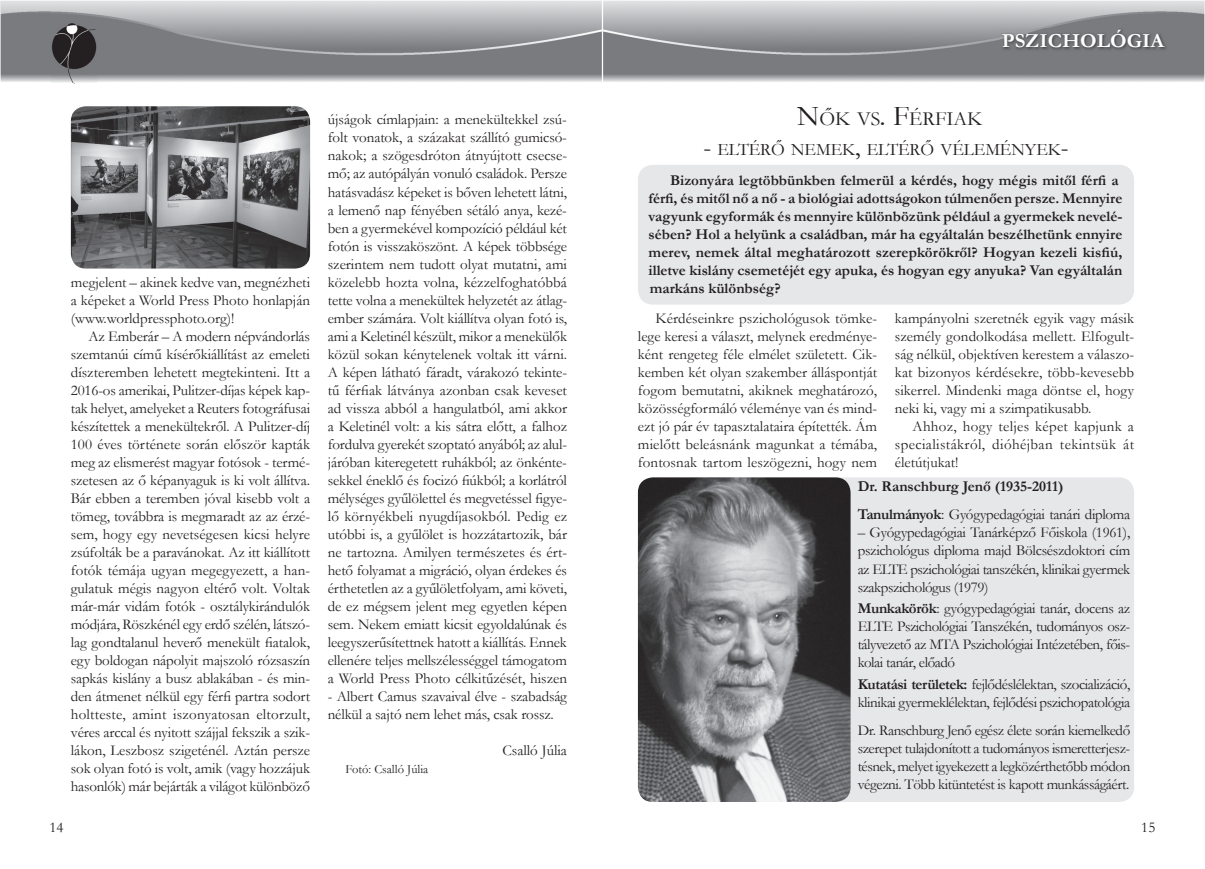
<style>
.page{position:relative;width:1205px;height:869px;background:#fff}
.page>*{position:absolute;margin:0;border:0;box-sizing:border-box;transform-origin:0 0}
.t1{font:20.12px "Garamond";color:#231f20}
.t2{font:700 20px "Garamond";color:#fff;scale:1.05 1}
.t3{font:17.5px "Garamond";color:#231f20}
.t4{font:15px/18px "Garamond";letter-spacing:-.01em;color:#231f20;text-align:justify}
.t5{font:700 15px/18px "Garamond";color:#231f20}
.t6{font:15px/18px "Garamond";letter-spacing:-.03em;color:#231f20}
.t7{font:12.5px "Garamond";color:#231f20}
.s1{font-size:28.75px}
.s2{font-size:25px}
.s3{font-weight:400}
.s4{font-weight:700}
</style>
<div class="page">
<img style="left:71px;top:106px;width:239px;height:162px">
<div style="left:638px;top:165px;width:496px;height:139px;background:#e6e7e9;border-radius:15px"></div>
<div style="left:638px;top:477px;width:496px;height:324px;background:#e6e7e9;border-radius:15px"></div>
<img style="left:638px;top:477px;width:212px;height:324px">
<img style="left:1px;top:1px;width:1203px;height:81px">
<img style="left:51px;top:22px;width:46px;height:62px">
<img style="left:1000px;top:28px;width:168px;height:23px">
<p class="t4" style="left:71px;top:272px;width:241px">megjelent – akinek kedve van, megnézheti a képeket a World Press Photo honlapján (www.worldpressphoto.org)!</p>
<p class="t4" style="left:71px;top:326px;width:241px;text-indent:18px">Az Emberár – A modern népvándorlás szemtanúi című kísérőkiállítást az emeleti díszteremben lehetett megtekinteni. Itt a 2016-os amerikai, Pulitzer-díjas képek kap&shy;tak helyet, amelyeket a Reuters fotográfusai készítettek a menekültekről. A Pulitzer-díj 100 éves története során először kapták meg az elismerést magyar fotósok - termé&shy;szetesen az ő képanyaguk is ki volt állítva.<br>Bár ebben a teremben jóval kisebb volt a tömeg, továbbra is megmaradt az az érzé&shy;sem, hogy egy nevetségesen kicsi helyre zsúfolták be a paravánokat. Az itt kiállított fotók témája ugyan megegyezett, a han&shy;gulatuk mégis nagyon eltérő volt. Voltak már-már vidám fotók - osztálykirándulók módjára, Röszkénél egy erdő szélén, látszó&shy;lag gondtalanul heverő menekült fiatalok, egy boldogan nápolyit majszoló rózsaszín sapkás kislány a busz ablakában - és min&shy;den átmenet nélkül egy férfi partra sodort holtteste, amint iszonyatosan eltorzult, véres arccal és nyitott szájjal fekszik a szik&shy;lákon, Leszbosz szigeténél. Aztán persze sok olyan fotó is volt, amik (vagy hozzájuk hasonlók) már bejárták a világot különböző</p>
<p class="t4" style="left:50px;top:817px;width:16px">14</p>
<p class="t4" style="left:328px;top:110px;width:241px">újságok címlapjain: a menekültekkel zsú&shy;folt vonatok, a százakat szállító gumicsó&shy;nakok; a szögesdróton átnyújtott csecse&shy;mő; az autópályán vonuló családok. Persze hatásvadász képeket is bőven lehetett látni, a lemenő nap fényében sétáló anya, kezé&shy;ben a gyermekével kompozíció például két fotón is visszaköszönt. A képek többsége szerintem nem tudott olyat mutatni, ami közelebb hozta volna, kézzelfoghatóbbá tette volna a menekültek helyzetét az átlag&shy;ember számára. Volt kiállítva olyan fotó is, ami a Keletinél készült, mikor a menekülők közül sokan kénytelenek voltak itt várni.<br>A képen látható fáradt, várakozó tekinte&shy;tű férfiak látványa azonban csak keveset ad vissza abból a hangulatból, ami akkor a Keletinél volt: a kis sátra előtt, a falhoz fordulva gyerekét szoptató anyából; az alul&shy;járóban kiteregetett ruhákból; az önkénte&shy;sekkel éneklő és focizó fiúkból; a korlátról mélységes gyűlölettel és megvetéssel figye&shy;lő környékbeli nyugdíjasokból. Pedig ez utóbbi is, a gyűlölet is hozzátartozik, bár ne tartozna. Amilyen természetes és ért&shy;hető folyamat a migráció, olyan érdekes és érthetetlen az a gyűlöletfolyam, ami követi, de ez mégsem jelent meg egyetlen képen sem. Nekem emiatt kicsit egyoldalúnak és leegyszerűsítettnek hatott a kiállítás. Ennek ellenére teljes mellszélességgel támogatom a World Press Photo célkitűzését, hiszen</p>
<p class="t4" style="left:328px;top:686px;width:241px">- Albert Camus szavaival élve - szabadság nélkül a sajtó nem lehet más, csak rossz.</p>
<p class="t4" style="left:502px;top:740px;width:66px">Csalló Júlia</p>
<p class="t7" style="left:345px;top:760px;width:84px">Fotó: Csalló Júlia</p>
<h2 class="t2" style="left:1002px;top:27px;width:156px">PSZICHOLÓGIA</h2>
<h1 class="t1" style="left:797px;top:105px;width:186px"><span class="s1">N</span>ŐK VS<span class="s1">. F</span>ÉRFIAK</h1>
<p class="t3" style="left:703px;top:137px;width:367px"><span class="s2">-</span> ELTÉRŐ NEMEK<span class="s2">,</span> ELTÉRŐ VÉLEMÉNYEK<span class="s2">-</span></p>
<p class="t5" style="left:648px;top:171px;width:475px;text-indent:21px">Bizonyára legtöbbünkben felmerül a kérdés, hogy mégis mitől férfi a férfi, és mitől nő a nő - a biológiai adottságokon túlmenően persze. Mennyire vagyunk egyformák és mennyire különbözünk például a gyermekek nevelé&shy;sében? Hol a helyünk a családban, már ha egyáltalán beszélhetünk ennyire merev, nemek által meghatározott szerepkörökről? Hogyan kezeli kisfiú, illetve kislány csemetéjét egy apuka, és hogyan egy anyuka? Van egyáltalán markáns különbség?</p>
<p class="t4" style="left:638px;top:308px;width:241px;text-indent:18px">Kérdéseinkre pszichológusok tömke&shy;lege keresi a választ, melynek eredménye&shy;ként rengeteg féle elmélet született. Cik&shy;kemben két olyan szakember álláspontját fogom bemutatni, akiknek meghatározó, közösségformáló véleménye van és mind&shy;ezt jó pár év tapasztalataira építették. Ám mielőtt beleásnánk magunkat a témába, fontosnak tartom leszögezni, hogy nem</p>
<p class="t4" style="left:895px;top:308px;width:241px">kampányolni szeretnék egyik vagy másik személy gondolkodása mellett. Elfogult&shy;ság nélkül, objektíven kerestem a válaszo&shy;kat bizonyos kérdésekre, több-kevesebb sikerrel. Mindenki maga döntse el, hogy neki ki, vagy mi a szimpatikusabb.</p>
<p class="t4" style="left:895px;top:416px;width:241px;text-indent:18px">Ahhoz, hogy teljes képet kapjunk a specialistákról, dióhéjban tekintsük át életútjukat!</p>
<p class="t5" style="left:857px;top:471px;width:274px;line-height:28.6px">Dr. Ranschburg Jenő (1935-2011)<br>Tanulmányok<span class="s3">: Gyógypedagógiai tanári diploma</span></p>
<p class="t4" style="left:857px;top:523px;width:274px">– Gyógypedagógiai Tanárképző Főiskola (1961), pszichológus diploma majd Bölcsészdoktori cím az ELTE pszichológiai tanszékén, klinikai gyermek szakpszichológus (1979)</p>
<p class="t4" style="left:857px;top:598px;width:274px"><span class="s4">Munkakörök</span>: gyógypedagógiai tanár, docens az ELTE Pszichológiai Tanszékén, tudományos osz&shy;tályvezető az MTA Pszichológiai Intézetében, főis&shy;kolai tanár, előadó</p>
<p class="t6" style="left:857px;top:674px;width:274px"><span class="s4">Kutatási területek:</span> fejlődéslélektan, szocializáció, klinikai gyermeklélektan, fejlődési pszichopatológia</p>
<p class="t4" style="left:857px;top:721px;width:274px">Dr. Ranschburg Jenő egész élete során kiemelkedő szerepet tulajdonított a tudományos ismeretterjesz&shy;tésnek, melyet igyekezett a legközérthetőbb módon végezni. Több kitüntetést is kapott munkásságáért.</p>
<p class="t4" style="left:1141px;top:817px;width:16px">15</p>
</div>
